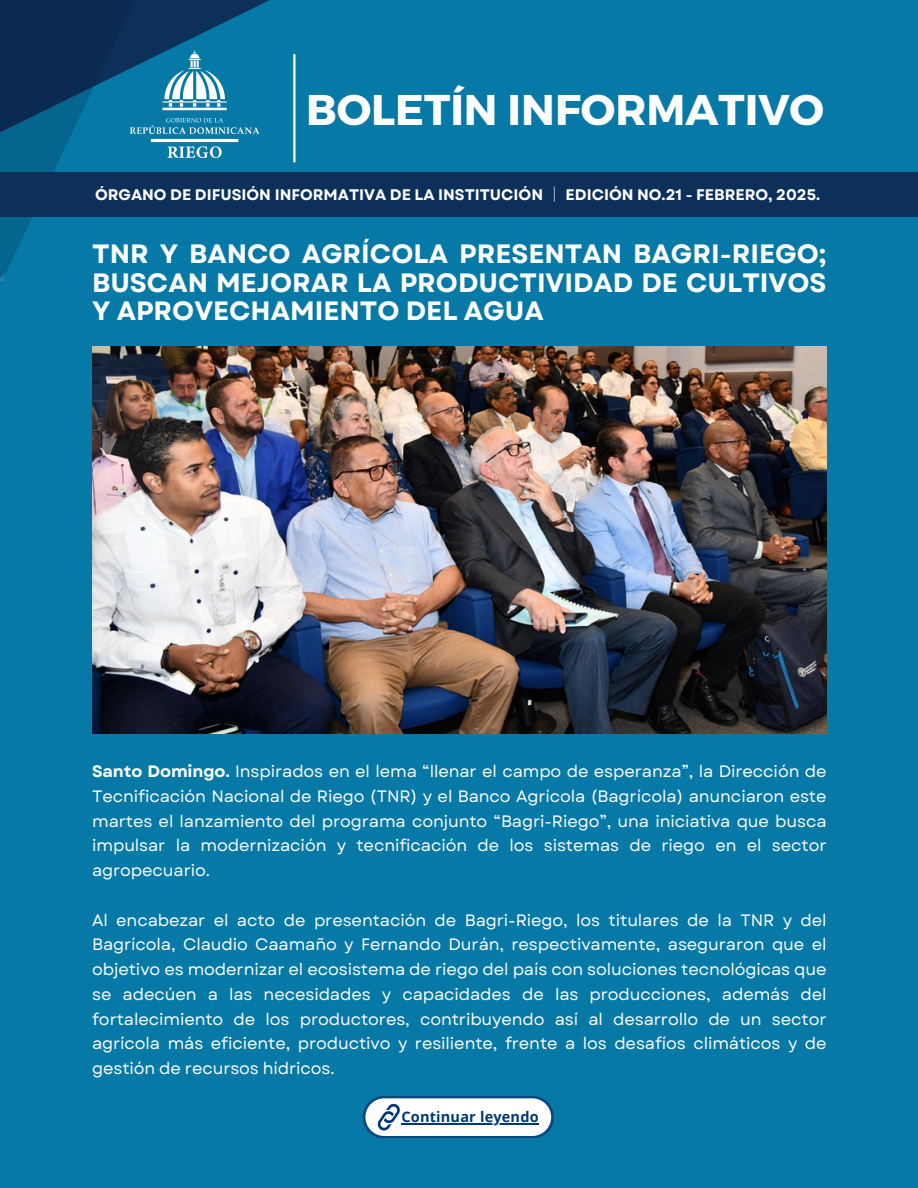
<style>
.page{position:relative;width:918px;height:1188px;background:#fff}
.page>*{position:absolute;margin:0;border:0;box-sizing:border-box;transform-origin:0 0}
.t1{font:700 42.9px "Montserrat";color:#fff}
.t2{font:700 26.55px/28.2px "Garet";color:#fff;text-align:justify}
.t3{font:16.5px/24.8px "Garet";letter-spacing:-.005em;color:#fff;text-align:justify}
.t4{font:700 15.3px "Garet";color:#fff}
.t5{font:700 14.55px "Open Sans";letter-spacing:.015em;color:#003874}
.s1{font-family:"Noto Sans CJ Ksc"}
.s2{font-weight:700}
</style>
<div class="page">
<div style="left:0;top:217px;width:918px;height:971px;background:#0679a7"></div>
<div style="left:363px;top:1096px;width:191px;height:42px;background:#09477f;border-radius:21px"></div>
<div style="left:365px;top:1098px;width:186px;height:38px;background:#fff;border-radius:19px"></div>
<svg style="left:377px;top:1104px;width:23px;height:27px"></svg>
<div style="left:0;top:0;width:918px;height:176px;background:#0679a7"></div>
<svg style="left:177px;top:0;width:119px;height:163px"></svg>
<svg style="left:0;top:0;width:177px;height:281px"></svg>
<hr style="left:293px;top:54px;width:3px;height:108px;background:#fff">
<div style="left:0;top:172px;width:918px;height:45px;background:#0c305a"></div>
<img style="left:112px;top:23px;width:161px;height:149px">
<img style="left:92px;top:347px;width:735px;height:387px">
<hr style="left:401px;top:1124px;width:138px;height:1px;background:#003874">
<p class="t1" style="left:306px;top:82px;width:520px">BOLETÍN INFORMATIVO</p>
<p class="t4" style="left:95px;top:184px;width:727px">ÓRGANO DE DIFUSIÓN INFORMATIVA DE LA INSTITUCIÓN <span class="s1">│</span> EDICIÓN NO.21 - FEBRERO, 2025.</p>
<h2 class="t2" style="left:92px;top:240px;width:736px">TNR Y BANCO AGRÍCOLA PRESENTAN BAGRI-RIEGO; BUSCAN MEJORAR LA PRODUCTIVIDAD DE CULTIVOS Y APROVECHAMIENTO DEL AGUA</h2>
<h1 class="t3" style="left:92px;top:759px;width:736px"><span class="s2">Santo Domingo.</span> Inspirados en el lema “llenar el campo de esperanza”, la Dirección de Tecnificación Nacional de Riego (TNR) y el Banco Agrícola (Bagrícola) anunciaron este martes el lanzamiento del programa conjunto “Bagri-Riego”, una iniciativa que busca impulsar la modernización y tecnificación de los sistemas de riego en el sector agropecuario.</h1>
<h3 class="t3" style="left:92px;top:908px;width:736px">Al encabezar el acto de presentación de Bagri-Riego, los titulares de la TNR y del Bagrícola, Claudio Caamaño y Fernando Durán, respectivamente, aseguraron que el objetivo es modernizar el ecosistema de riego del país con soluciones tecnológicas que se adecúen a las necesidades y capacidades de las producciones, además del fortalecimiento de los productores, contribuyendo así al desarrollo de un sector agrícola más eficiente, productivo y resiliente, frente a los desafíos climáticos y de gestión de recursos hídricos.</h3>
<p class="t5" style="left:401px;top:1107px;width:139px">Continuar leyendo</p>
</div>
